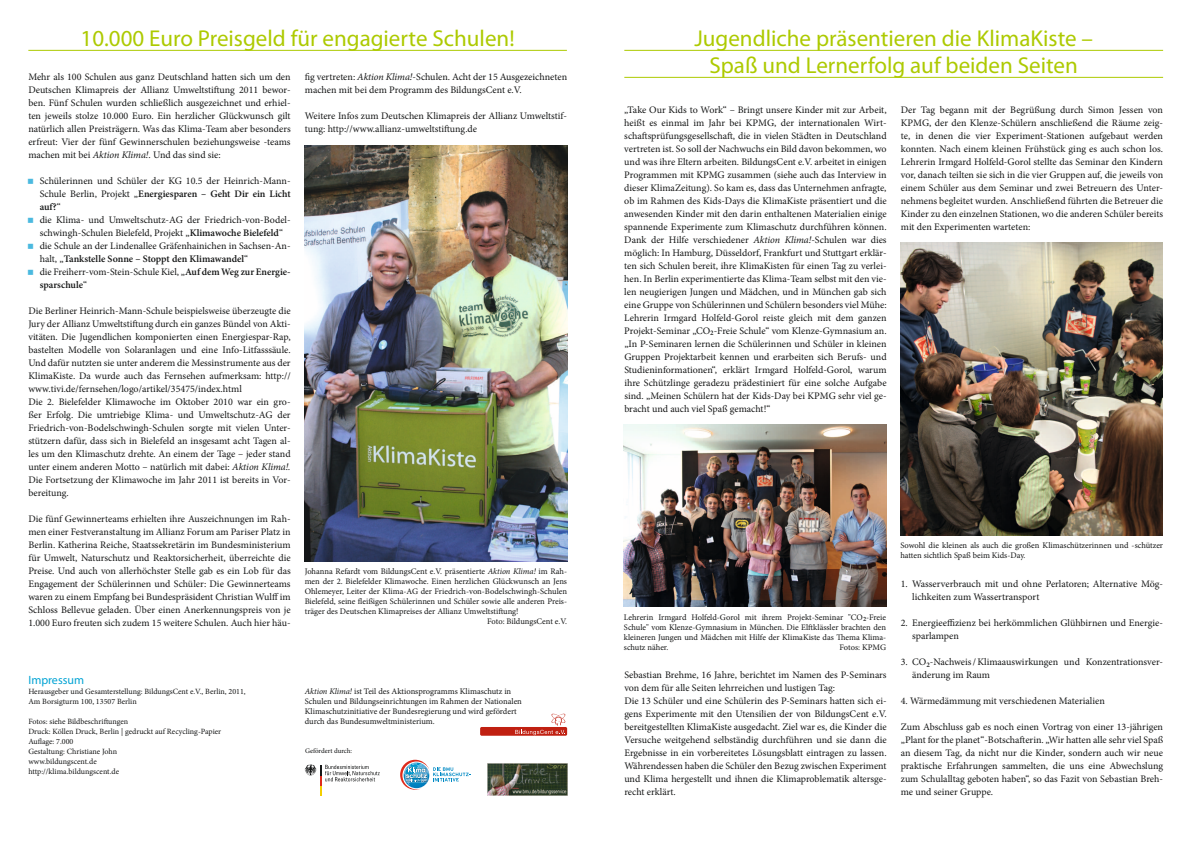
<style>
.page{position:relative;width:1191px;height:842px;background:#fff}
.page>*{position:absolute;margin:0;border:0;box-sizing:border-box;transform-origin:0 0}
.t1{font:23px/27px "Myriad Pro";color:#adca00;text-align:center}
.t2{font:12px "Myriad Pro";color:#00a3d4}
.t3{font:10px/13px "Minion Pro";color:#151616}
.t4{font:8.5px/10px "Minion Pro";color:#151616}
.t5{font:8px/10px "Minion Pro";color:#151616}
.t6{font:7px "Minion Pro";letter-spacing:-.005em;color:#151616}
.s1{font-style:italic}
.s2{font-weight:600}
</style>
<div class="page">
<hr style="left:624px;top:50px;width:539px;height:1px;background:#adca00">
<hr style="left:624px;top:77px;width:539px;height:1px;background:#adca00">
<img style="left:624px;top:425px;width:262px;height:182px">
<img style="left:900px;top:243px;width:262px;height:292px">
<hr style="left:28px;top:50px;width:539px;height:1px;background:#adca00">
<img style="left:305px;top:145px;width:262px;height:416px">
<svg style="left:304px;top:764px;width:76px;height:32px"></svg>
<svg style="left:400px;top:760px;width:70px;height:30px"></svg>
<img style="left:487px;top:763px;width:80px;height:33px">
<div style="left:480px;top:727px;width:87px;height:9px;background:#c02011;border-radius:2px"></div>
<svg style="left:515px;top:714px;width:50px;height:21px"></svg>
<h1 class="t1" style="left:81px;top:24px;width:435px">10.000 Euro Preisgeld für engagierte Schulen!</h1>
<p class="t3" style="left:28px;top:71px;width:264px;text-align:justify">Mehr als 100 Schulen aus ganz Deutschland hatten sich um den Deutschen Klimapreis der Allianz Umweltstiftung 2011 bewor&shy;ben. Fünf Schulen wurden schließlich ausgezeichnet und erhiel&shy;ten jeweils stolze 10.000 Euro. Ein herzlicher Glückwunsch gilt natürlich allen Preisträgern. Was das Klima-Team aber besonders erfreut: Vier der fünf Gewinnerschulen beziehungsweise -teams machen mit bei <span class="s1">Aktion Klima!</span>. Und das sind sie:</p>
<p class="t3" style="left:40px;top:175px;width:252px">Schülerinnen und Schüler der KG 10.5 der Heinrich-Mann-Schule Berlin, Projekt „<span class="s2">Energiesparen – Geht Dir ein Licht auf?</span>“<br>die Klima- und Umweltschutz-AG der Friedrich-von-Bodel&shy;schwingh-Schulen Bielefeld, Projekt „<span class="s2">Klimawoche Bielefeld</span>“ die Schule an der Lindenallee Gräfenhainichen in Sachsen-An&shy;halt, „<span class="s2">Tankstelle Sonne – Stoppt den Klimawandel</span>“<br>die Freiherr-vom-Stein-Schule Kiel, „<span class="s2">Auf dem Weg zur Energie&shy;sparschule</span>“</p>
<p class="t3" style="left:28px;top:305px;width:264px">Die Berliner Heinrich-Mann-Schule beispielsweise überzeugte die Jury der Allianz Umweltstiftung durch ein ganzes Bündel von Akti&shy;vitäten. Die Jugendlichen komponierten einen Energiespar-Rap, bastelten Modelle von Solaranlagen und eine Info-Litfasssäule.<br>Und dafür nutzten sie unter anderem die Messinstrumente aus der KlimaKiste. Da wurde auch das Fernsehen aufmerksam: http:// www.tivi.de/fernsehen/logo/artikel/35475/index.html<br>Die 2. Bielefelder Klimawoche im Oktober 2010 war ein gro&shy;ßer Erfolg. Die umtriebige Klima- und Umweltschutz-AG der Friedrich-von-Bodelschwingh-Schulen sorgte mit vielen Unter&shy;stützern dafür, dass sich in Bielefeld an insgesamt acht Tagen al&shy;les um den Klimaschutz drehte. An einem der Tage – jeder stand unter einem anderen Motto – natürlich mit dabei: <span class="s1">Aktion Klima!.<br></span>Die Fortsetzung der Klimawoche im Jahr 2011 ist bereits in Vor&shy;bereitung.</p>
<p class="t3" style="left:28px;top:513px;width:264px;text-align:justify">Die fünf Gewinnerteams erhielten ihre Auszeichnungen im Rah&shy;men einer Festveranstaltung im Allianz Forum am Pariser Platz in Berlin. Katherina Reiche, Staatssekretärin im Bundesministerium für Umwelt, Naturschutz und Reaktorsicherheit, überreichte die Preise. Und auch von allerhöchster Stelle gab es ein Lob für das Engagement der Schülerinnen und Schüler: Die Gewinnerteams waren zu einem Empfang bei Bundespräsident Christian Wulff im Schloss Bellevue geladen. Über einen Anerkennungspreis von je 1.000 Euro freuten sich zudem 15 weitere Schulen. Auch hier häu-</p>
<p class="t3" style="left:305px;top:71px;width:264px">fig vertreten: <span class="s1">Aktion Klima!</span>-Schulen. Acht der 15 Ausgezeichneten machen mit bei dem Programm des BildungsCent e.V.</p>
<p class="t3" style="left:305px;top:110px;width:264px">Weitere Infos zum Deutschen Klimapreis der Allianz Umweltstif&shy;tung: http://www.allianz-umweltstiftung.de</p>
<p class="t4" style="left:305px;top:566px;width:264px">Johanna Refardt vom BildungsCent e.V. präsentierte <span class="s1">Aktion Klima!</span> im Rah-</p>
<p class="t4" style="left:305px;top:576px;width:264px">men der 2. Bielefelder Klimawoche. Einen herzlichen Glückwunsch an Jens</p>
<p class="t4" style="left:305px;top:586px;width:264px">Ohlemeyer, Leiter der Klima-AG der Friedrich-von-Bodelschwingh-Schulen</p>
<p class="t4" style="left:305px;top:596px;width:264px">Bielefeld, seine fleißigen Schülerinnen und Schüler sowie alle anderen Preis-</p>
<p class="t4" style="left:305px;top:606px;width:215px">träger des Deutschen Klimapreises der Allianz Umweltstiftung!</p>
<p class="t4" style="left:487px;top:616px;width:81px">Foto: BildungsCent e.V.</p>
<p class="t2" style="left:28px;top:672px;width:57px">Impressum</p>
<p class="t5" style="left:28px;top:686px;width:219px">Herausgeber und Gesamterstellung: BildungsCent e.V., Berlin, 2011,<br>Am Borsigturm 100, 13507 Berlin</p>
<p class="t5" style="left:28px;top:716px;width:194px">Fotos: siehe Bildbeschriftungen<br>Druck: Köllen Druck, Berlin | gedruckt auf Recycling-Papier<br>Auflage: 7.000<br>Gestaltung: Christiane John<br>www.bildungscent.de<br>http://klima.bildungscent.de</p>
<p class="t4" style="left:305px;top:686px;width:219px"><span class="s1">Aktion Klima!</span> ist Teil des Aktionsprogramms Klimaschutz in Schulen und Bildungseinrichtungen im Rahmen der Nationalen Klimaschutzinitiative der Bundesregierung und wird gefördert durch das Bundesumweltministerium.</p>
<p class="t6" style="left:305px;top:746px;width:49px">Gefördert durch:</p>
<h1 class="t1" style="left:694px;top:24px;width:400px">Jugendliche präsentieren die KlimaKiste –<br>Spaß und Lernerfolg auf beiden Seiten</h1>
<p class="t3" style="left:624px;top:103px;width:264px;text-align:justify">„Take Our Kids to Work“ – Bringt unsere Kinder mit zur Arbeit, heißt es einmal im Jahr bei KPMG, der internationalen Wirt&shy;schaftsprüfungsgesellschaft, die in vielen Städten in Deutschland vertreten ist. So soll der Nachwuchs ein Bild davon bekommen, wo und was ihre Eltern arbeiten. BildungsCent e.V. arbeitet in einigen Programmen mit KPMG zusammen (siehe auch das Interview in dieser KlimaZeitung). So kam es, dass das Unternehmen anfragte, ob im Rahmen des Kids-Days die KlimaKiste präsentiert und die anwesenden Kinder mit den darin enthaltenen Materialien einige spannende Experimente zum Klimaschutz durchführen können.<br>Dank der Hilfe verschiedener <span class="s1">Aktion Klima!</span>-Schulen war dies möglich: In Hamburg, Düsseldorf, Frankfurt und Stuttgart erklär&shy;ten sich Schulen bereit, ihre KlimaKisten für einen Tag zu verlei&shy;hen. In Berlin experimentierte das Klima-Team selbst mit den vie&shy;len neugierigen Jungen und Mädchen, und in München gab sich eine Gruppe von Schülerinnen und Schülern besonders viel Mühe:<br>Lehrerin Irmgard Holfeld-Gorol reiste gleich mit dem ganzen Projekt-Seminar „CO<sub>2</sub>-Freie Schule“ vom Klenze-Gymnasium an. „In P-Seminaren lernen die Schülerinnen und Schüler in kleinen Gruppen Projektarbeit kennen und erarbeiten sich Berufs- und Studieninformationen“, erklärt Irmgard Holfeld-Gorol, warum ihre Schützlinge geradezu prädestiniert für eine solche Aufgabe sind. „Meinen Schülern hat der Kids-Day bei KPMG sehr viel ge&shy;bracht und auch viel Spaß gemacht!“</p>
<p class="t3" style="left:900px;top:103px;width:264px;text-align:justify">Der Tag begann mit der Begrüßung durch Simon Jessen von KPMG, der den Klenze-Schülern anschließend die Räume zeig&shy;te, in denen die vier Experiment-Stationen aufgebaut werden konnten. Nach einem kleinen Frühstück ging es auch schon los.<br>Lehrerin Irmgard Holfeld-Gorol stellte das Seminar den Kindern vor, danach teilten sie sich in die vier Gruppen auf, die jeweils von einem Schüler aus dem Seminar und zwei Betreuern des Unter&shy;nehmens begleitet wurden. Anschließend führten die Betreuer die Kinder zu den einzelnen Stationen, wo die anderen Schüler bereits mit den Experimenten warteten:</p>
<p class="t4" style="left:624px;top:612px;width:264px;text-align:justify">Lehrerin Irmgard Holfeld-Gorol mit ihrem Projekt-Seminar "CO<sub>2</sub>-Freie Schule" vom Klenze-Gymnasium in München. Die Elftklässler brachten den kleineren Jungen und Mädchen mit Hilfe der KlimaKiste das Thema Klima&shy;schutz näher.</p>
<p class="t4" style="left:839px;top:642px;width:48px">Fotos: KPMG</p>
<p class="t3" style="left:624px;top:669px;width:264px">Sebastian Brehme, 16 Jahre, berichtet im Namen des P-Seminars von dem für alle Seiten lehrreichen und lustigen Tag:<br>Die 13 Schüler und eine Schülerin des P-Seminars hatten sich ei&shy;gens Experimente mit den Utensilien der von BildungsCent e.V. bereitgestellten KlimaKiste ausgedacht. Ziel war es, die Kinder die Versuche weitgehend selbständig durchführen und sie dann die Ergebnisse in ein vorbereitetes Lösungsblatt eintragen zu lassen.<br>Währendessen haben die Schüler den Bezug zwischen Experiment und Klima hergestellt und ihnen die Klimaproblematik altersge&shy;recht erklärt.</p>
<p class="t4" style="left:900px;top:540px;width:264px">Sowohl die kleinen als auch die großen Klimaschützerinnen und -schützer hatten sichtlich Spaß beim Kids-Day.</p>
<p class="t3" style="left:912px;top:578px;width:252px;text-indent:-11px">1. Wasserverbrauch mit und ohne Perlatoren; Alternative Mög&shy;lichkeiten zum Wassertransport</p>
<p class="t3" style="left:912px;top:617px;width:252px;text-indent:-11px">2. Energieeffizienz bei herkömmlichen Glühbirnen und Energie&shy;sparlampen</p>
<p class="t3" style="left:912px;top:656px;width:252px;text-indent:-11px">3. CO<sub>2</sub>-Nachweis/Klimaauswirkungen und Konzentrationsver&shy;änderung im Raum</p>
<p class="t3" style="left:900px;top:695px;width:205px">4. Wärmedämmung mit verschiedenen Materialien</p>
<p class="t3" style="left:900px;top:721px;width:264px;text-align:justify">Zum Abschluss gab es noch einen Vortrag von einer 13-jährigen „Plant for the planet“-Botschafterin. „Wir hatten alle sehr viel Spaß an diesem Tag, da nicht nur die Kinder, sondern auch wir neue praktische Erfahrungen sammelten, die uns eine Abwechslung zum Schulalltag geboten haben“, so das Fazit von Sebastian Breh&shy;me und seiner Gruppe.</p>
</div>
